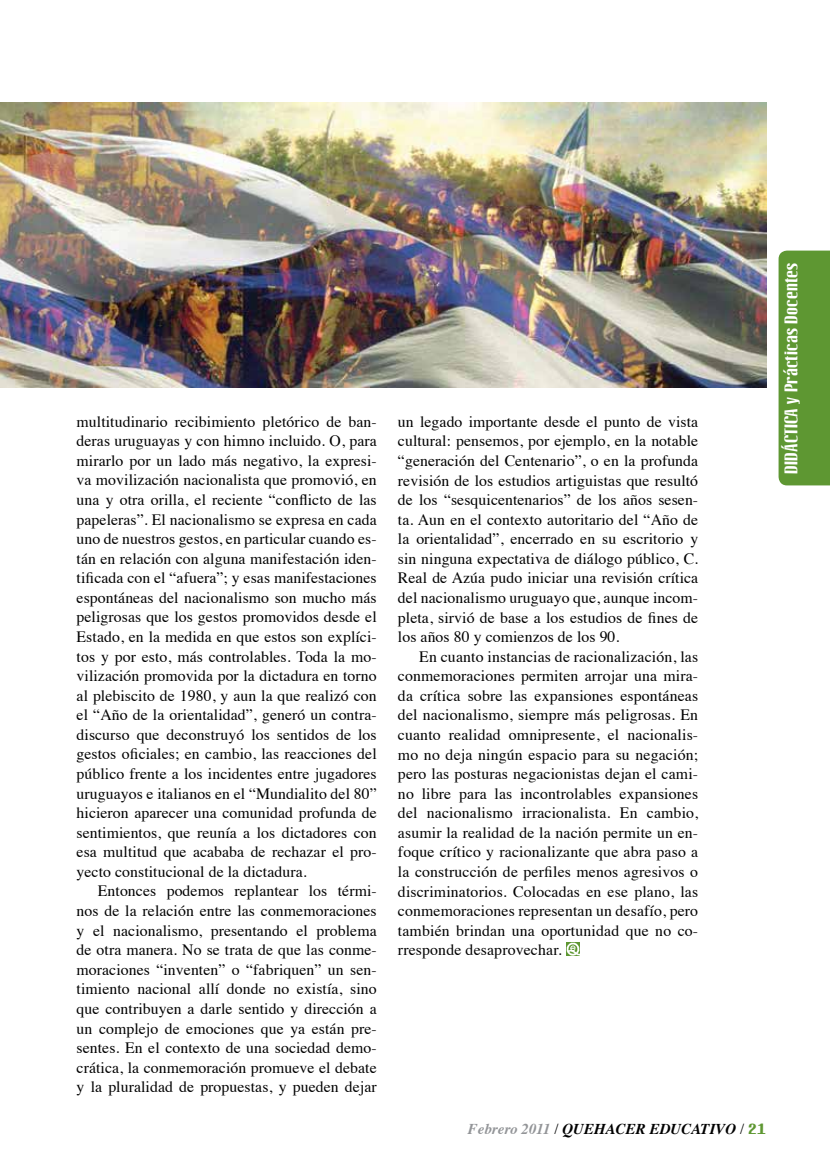
<style>
.page{position:relative;width:830px;height:1170px;background:#fff}
.page>*{position:absolute;margin:0;border:0;box-sizing:border-box;transform-origin:0 0}
.t1{font:700 18px "Linotype Octane";color:#fff}
.t2{font:15.75px/19.5px "Times";letter-spacing:.005em;color:#000;text-align:justify}
.t3{font:italic 700 15px "Times";color:#000}
.s1{color:#939598}
.s2{font-weight:400;font-style:normal}
.s3{font-family:"Linotype Octane";font-style:normal;font-size:18px;color:#5e9732}
</style>
<div class="page">
<div style="left:778px;top:250px;width:51px;height:235px;background:#5e9732"></div>
<img style="left:566px;top:942px;width:13px;height:13px">
<img style="left:0;top:102px;width:765px;height:285px">
<p class="t2" style="left:77px;top:410px;width:301px">multitudinario recibimiento pletórico de ban&shy;deras uruguayas y con himno incluido. O, para mirarlo por un lado más negativo, la expresi&shy;va movilización nacionalista que promovió, en una y otra orilla, el reciente “conflicto de las papeleras”. El nacionalismo se expresa en cada uno de nuestros gestos, en particular cuando es&shy;tán en relación con alguna manifestación iden&shy;tificada con el “afuera”; y esas manifestaciones espontáneas del nacionalismo son mucho más peligrosas que los gestos promovidos desde el Estado, en la medida en que estos son explíci&shy;tos y por esto, más controlables. Toda la mo&shy;vilización promovida por la dictadura en torno al plebiscito de 1980, y aun la que realizó con el “Año de la orientalidad”, generó un contra&shy;discurso que deconstruyó los sentidos de los gestos oficiales; en cambio, las reacciones del público frente a los incidentes entre jugadores uruguayos e italianos en el “Mundialito del 80” hicieron aparecer una comunidad profunda de sentimientos, que reunía a los dictadores con esa multitud que acababa de rechazar el pro&shy;yecto constitucional de la dictadura.</p>
<p class="t2" style="left:77px;top:880px;width:301px;text-indent:21px">Entonces podemos replantear los térmi&shy;nos de la relación entre las conmemoraciones y el nacionalismo, presentando el problema de otra manera. No se trata de que las conme&shy;moraciones “inventen” o “fabriquen” un sen&shy;timiento nacional allí donde no existía, sino que contribuyen a darle sentido y dirección a un complejo de emociones que ya están pre&shy;sentes. En el contexto de una sociedad demo&shy;crática, la conmemoración promueve el debate y la pluralidad de propuestas, y pueden dejar</p>
<p class="t2" style="left:398px;top:410px;width:301px">un legado importante desde el punto de vista cultural: pensemos, por ejemplo, en la notable “generación del Centenario”, o en la profunda revisión de los estudios artiguistas que resultó de los “sesquicentenarios” de los años sesen&shy;ta. Aun en el contexto autoritario del “Año de la orientalidad”, encerrado en su escritorio y sin ninguna expectativa de diálogo público, C.<br>Real de Azúa pudo iniciar una revisión crítica del nacionalismo uruguayo que, aunque incom&shy;pleta, sirvió de base a los estudios de fines de los años 80 y comienzos de los 90.</p>
<p class="t2" style="left:398px;top:645px;width:301px;text-indent:21px">En cuanto instancias de racionalización, las conmemoraciones permiten arrojar una mira&shy;da crítica sobre las expansiones espontáneas del nacionalismo, siempre más peligrosas. En cuanto realidad omnipresente, el nacionalis&shy;mo no deja ningún espacio para su negación; pero las posturas negacionistas dejan el cami&shy;no libre para las incontrolables expansiones del nacionalismo irracionalista. En cambio, asumir la realidad de la nación permite un en&shy;foque crítico y racionalizante que abra paso a la construcción de perfiles menos agresivos o discriminatorios. Colocadas en ese plano, las conmemoraciones representan un desafío, pero también brindan una oportunidad que no co&shy;rresponde desaprovechar.</p>
<p class="t1" style="left:780px;top:474px;width:213px;rotate:-90deg">DIDÁCTICA y Prácticas Docentes</p>
<p class="t3" style="left:467px;top:1114px;width:300px"><span class="s1">Febrero 2011</span> <span class="s2">/</span> QUEHACER EDUCATIVO <span class="s2">/</span> <span class="s3">21</span></p>
</div>
